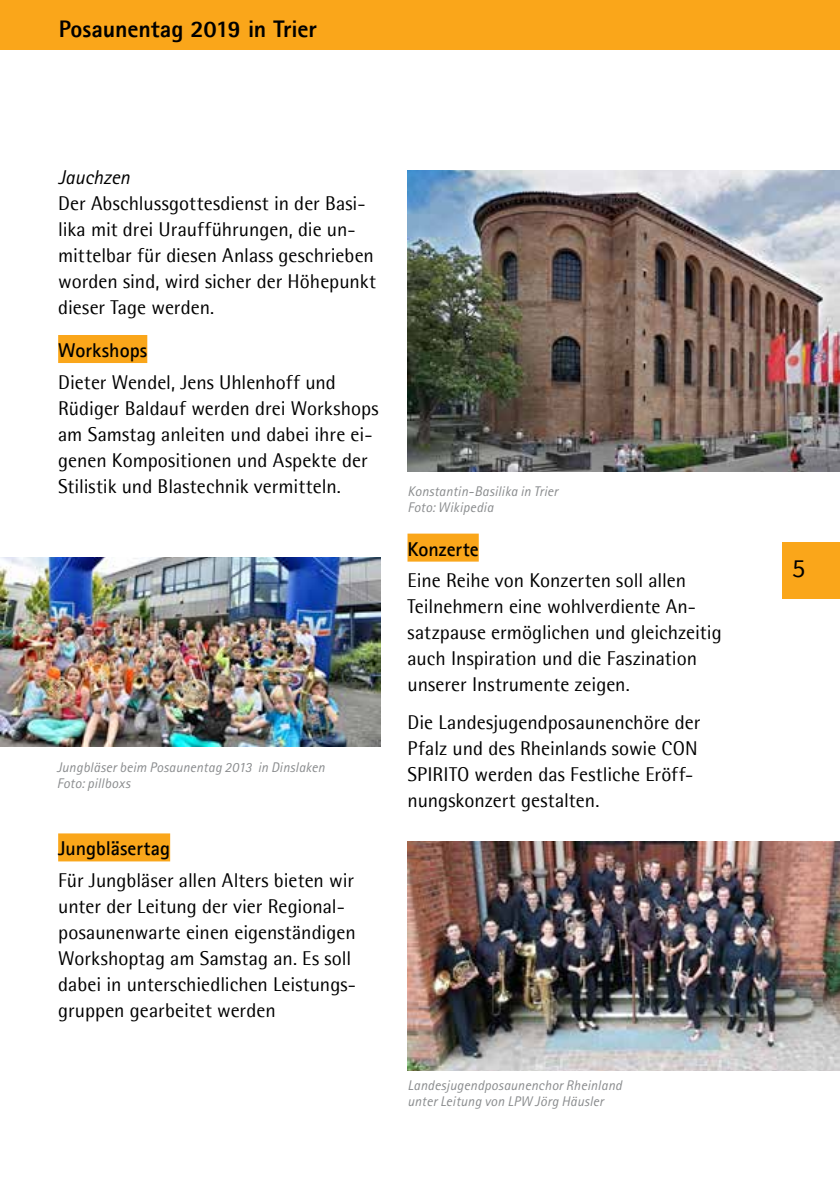
<style>
.page{position:relative;width:840px;height:1191px;background:#fff}
.page>*{position:absolute;margin:0;border:0;box-sizing:border-box;transform-origin:0 0}
.t1{font:26px "Source Sans Pro";color:#000}
.t2{font:800 24px "Agfa Rotis Sans Serif";letter-spacing:-.005em;color:#000}
.t3{font:20px/26px "Agfa Rotis Semisans";color:#000}
.t4{font:700 20px "Agfa Rotis Sans Serif";color:#000}
.t5{font:italic 20px "Rotis Sans Serif Std";letter-spacing:-.005em;color:#000}
.t6{font:italic 14px/16px "Rotis Sans Serif Std";letter-spacing:.01em;color:#8a8c8e}
</style>
<div class="page">
<div style="left:0;top:0;width:839px;height:50px;background:#faa61a"></div>
<div style="left:782px;top:542px;width:57px;height:56px;background:#faa61a"></div>
<div style="left:58px;top:335px;width:89px;height:28px;background:#faa61a"></div>
<div style="left:58px;top:833px;width:112px;height:28px;background:#faa61a"></div>
<img style="left:407px;top:170px;width:432px;height:302px">
<img style="left:0;top:558px;width:380px;height:188px">
<div style="left:407px;top:533px;width:71px;height:28px;background:#faa61a"></div>
<img style="left:407px;top:841px;width:432px;height:229px">
<p class="t2" style="left:59px;top:13px;width:260px">Posaunentag 2019 in Trier</p>
<p class="t5" style="left:58px;top:165px;width:73px">Jauchzen</p>
<p class="t3" style="left:58px;top:190px;width:319px">Der Abschlussgottesdienst in der Basi&shy;lika mit drei Uraufführungen, die un&shy;mittelbar für diesen Anlass geschrieben worden sind, wird sicher der Höhepunkt dieser Tage werden.</p>
<p class="t4" style="left:58px;top:337px;width:91px">Workshops</p>
<p class="t3" style="left:58px;top:369px;width:321px">Dieter Wendel, Jens Uhlenhoff und Rüdiger Baldauf werden drei Workshops am Samstag anleiten und dabei ihre ei&shy;genen Kompositionen und Aspekte der Stilistik und Blastechnik vermitteln.</p>
<p class="t6" style="left:57px;top:759px;width:269px">Jungbläser beim Posaunentag 2013 in Dinslaken<br>Foto: pillboxs</p>
<p class="t4" style="left:58px;top:836px;width:113px">Jungbläsertag</p>
<p class="t3" style="left:58px;top:867px;width:299px">Für Jungbläser allen Alters bieten wir unter der Leitung der vier Regional&shy;posaunenwarte einen eigenständigen Workshoptag am Samstag an. Es soll dabei in unterschiedlichen Leistungs&shy;gruppen gearbeitet werden</p>
<p class="t6" style="left:407px;top:483px;width:152px">Konstantin-Basilika in Trier<br>Foto: Wikipedia</p>
<p class="t4" style="left:407px;top:536px;width:73px">Konzerte</p>
<p class="t3" style="left:407px;top:567px;width:315px">Eine Reihe von Konzerten soll allen Teilnehmern eine wohlverdiente An&shy;satzpause ermöglichen und gleichzeitig auch Inspiration und die Faszination unserer Instrumente zeigen.</p>
<p class="t3" style="left:407px;top:708px;width:294px">Die Landesjugendposaunenchöre der Pfalz und des Rheinlands sowie CON SPIRITO werden das Festliche Eröff&shy;nungskonzert gestalten.</p>
<p class="t6" style="left:407px;top:1077px;width:216px">Landesjugendposaunenchor Rheinland unter Leitung von LPW Jörg Häusler</p>
<h1 class="t1" style="left:792px;top:552px;width:14px">5</h1>
</div>
